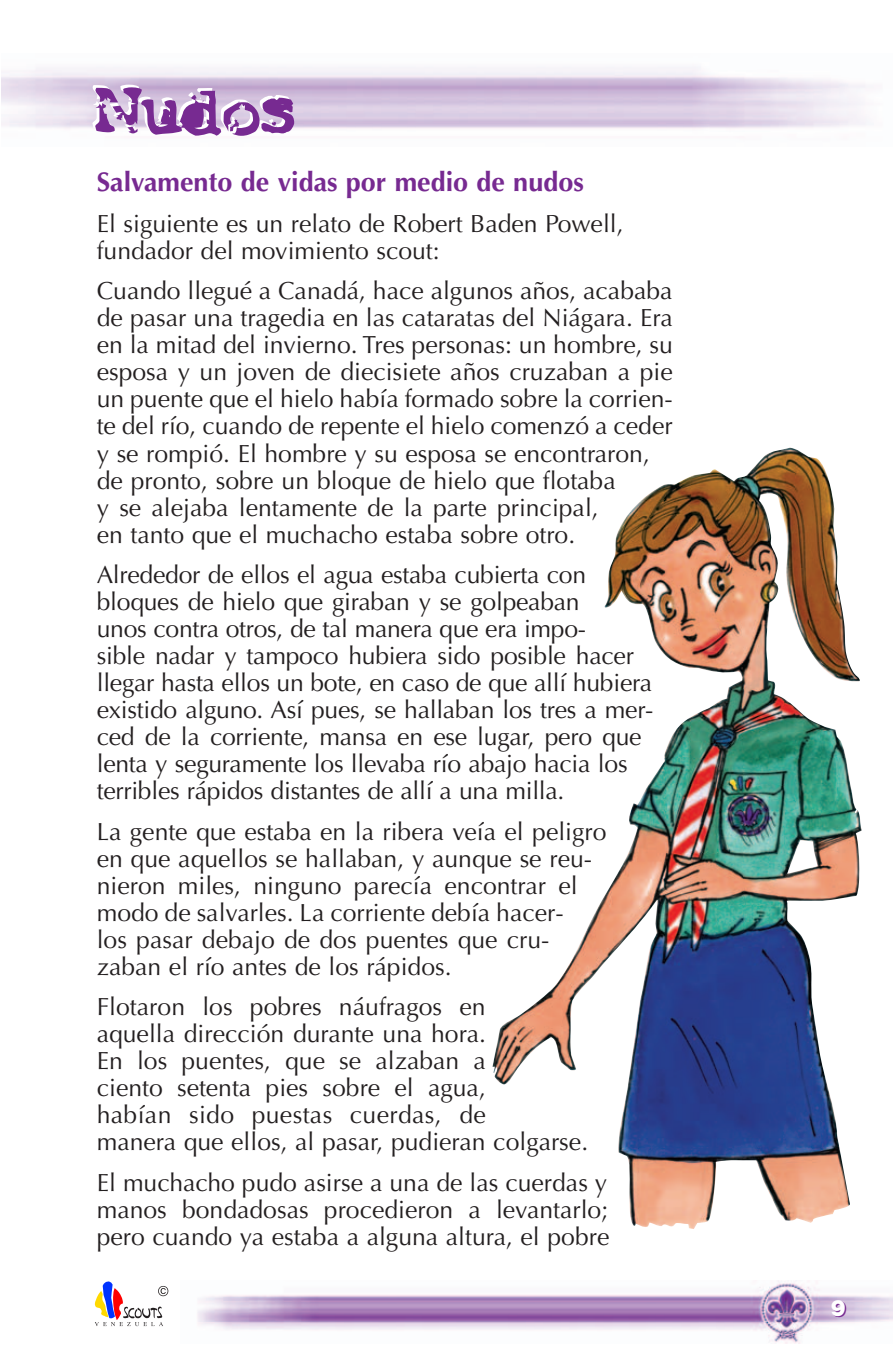
<style>
.page{position:relative;width:893px;height:1372px;background:#fff}
.page>*{position:absolute;margin:0;border:0;box-sizing:border-box;transform-origin:0 0}
.t1{font:700 27px "Optima";color:#772a91}
.t2{font:24.75px/27px "Optima";color:#231f20}
.t3{font:900 22.5px "Helvetica Neue";color:#772a91}
</style>
<div class="page">
<img style="left:197px;top:1280px;width:696px;height:63px">
<svg style="left:95px;top:1281px;width:73px;height:44px"></svg>
<svg style="left:92px;top:85px;width:202px;height:51px"></svg>
<img style="left:492px;top:447px;width:370px;height:781px">
<p class="t1" style="left:97px;top:171px;width:489px">Salvamento de vidas por medio de nudos</p>
<p class="t2" style="left:97px;top:212px;width:528px">El siguiente es un relato de Robert Baden Powell, fundador del movimiento scout:</p>
<p class="t2" style="left:97px;top:280px;width:578px">Cuando llegué a Canadá, hace algunos años, acababa de pasar una tragedia en las cataratas del Niágara. Era en la mitad del invierno. Tres personas: un hombre, su esposa y un joven de diecisiete años cruzaban a pie un puente que el hielo había formado sobre la corrien&shy;te del río, cuando de repente el hielo comenzó a ceder y se rompió. El hombre y su esposa se encontraron, de pronto, sobre un bloque de hielo que flotaba<br>y se alejaba lentamente de la parte principal,<br>en tanto que el muchacho estaba sobre otro.</p>
<p class="t2" style="left:97px;top:563px;width:558px">Alrededor de ellos el agua estaba cubierta con bloques de hielo que giraban y se golpeaban<br>unos contra otros, de tal manera que era impo-<br>sible nadar y tampoco hubiera sido posible hacer llegar hasta ellos un bote, en caso de que allí hubiera existido alguno. Así pues, se hallaban los tres a mer&shy;ced de la corriente, mansa en ese lugar, pero que lenta y seguramente los llevaba río abajo hacia los terribles rápidos distantes de allí a una milla.</p>
<p class="t2" style="left:97px;top:820px;width:511px">La gente que estaba en la ribera veía el peligro en que aquellos se hallaban, y aunque se reu&shy;nieron miles, ninguno parecía encontrar el modo de salvarles. La corriente debía hacer-<br>los pasar debajo de dos puentes que cru&shy;zaban el río antes de los rápidos.</p>
<p class="t2" style="left:97px;top:995px;width:493px">Flotaron los pobres náufragos en<br>aquella dirección durante una hora.<br>En los puentes, que se alzaban a<br>ciento setenta pies sobre el agua,<br>habían sido puestas cuerdas, de<br>manera que ellos, al pasar, pudieran colgarse.</p>
<p class="t2" style="left:97px;top:1171px;width:514px;text-align:justify">El muchacho pudo asirse a una de las cuerdas y manos bondadosas procedieron a levantarlo; pero cuando ya estaba a alguna altura, el pobre</p>
<p class="t3" style="left:832px;top:1300px;width:17px">9</p>
</div>
